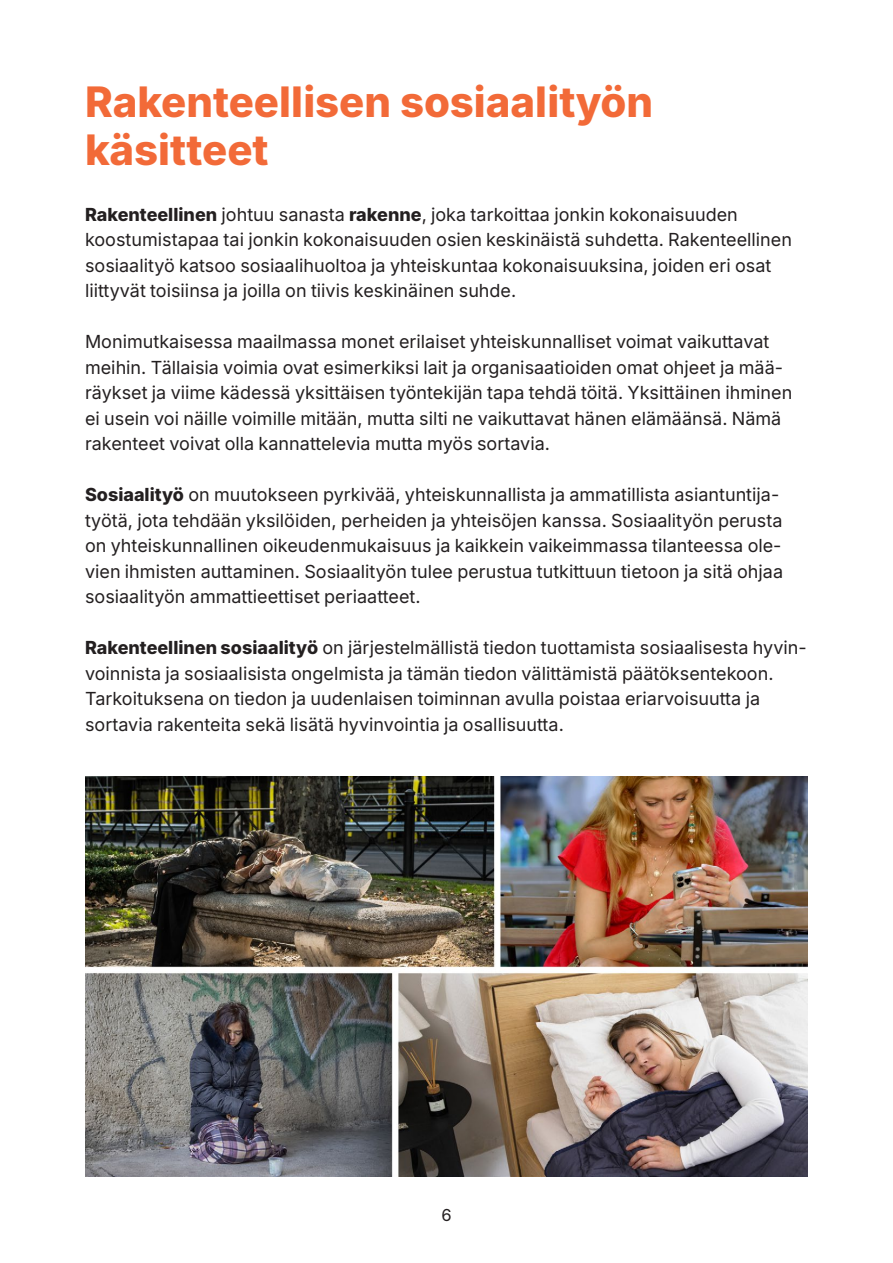
<style>
.page{position:relative;width:893px;height:1263px;background:#fff}
.page>*{position:absolute;margin:0;border:0;box-sizing:border-box;transform-origin:0 0}
.t1{font:800 42px/48px "Inter";color:#f26a38}
.p1{font:18px/25.5px "Inter";color:#231f20}
.t2{font:16.5px "Inter";color:#231f20}
.s1{font-weight:800}
</style>
<div class="page">
<img style="left:85px;top:777px;width:723px;height:399px">
<h1 class="t1" style="left:85px;top:77px;width:570px">Rakenteellisen sosiaalityön käsitteet</h1>
<p class="p1" style="left:85px;top:201px;width:708px"><span class="s1">Rakenteellinen</span> johtuu sanasta <span class="s1">rakenne</span>, joka tarkoittaa jonkin kokonaisuuden koostumistapaa tai jonkin kokonaisuuden osien keskinäistä suhdetta. Rakenteellinen sosiaalityö katsoo sosiaalihuoltoa ja yhteiskuntaa kokonaisuuksina, joiden eri osat liittyvät toisiinsa ja joilla on tiivis keskinäinen suhde.</p>
<p class="p1" style="left:85px;top:328px;width:709px">Monimutkaisessa maailmassa monet erilaiset yhteiskunnalliset voimat vaikuttavat meihin. Tällaisia voimia ovat esimerkiksi lait ja organisaatioiden omat ohjeet ja mää&shy;räykset ja viime kädessä yksittäisen työntekijän tapa tehdä töitä. Yksittäinen ihminen ei usein voi näille voimille mitään, mutta silti ne vaikuttavat hänen elämäänsä. Nämä rakenteet voivat olla kannattelevia mutta myös sortavia.</p>
<p class="p1" style="left:85px;top:481px;width:700px"><span class="s1">Sosiaalityö</span> on muutokseen pyrkivää, yhteiskunnallista ja ammatillista asiantuntija&shy;työtä, jota tehdään yksilöiden, perheiden ja yhteisöjen kanssa. Sosiaalityön perusta on yhteiskunnallinen oikeudenmukaisuus ja kaikkein vaikeimmassa tilanteessa ole&shy;vien ihmisten auttaminen. Sosiaalityön tulee perustua tutkittuun tietoon ja sitä ohjaa sosiaalityön ammattieettiset periaatteet.</p>
<p class="p1" style="left:85px;top:634px;width:723px"><span class="s1">Rakenteellinen sosiaalityö</span> on järjestelmällistä tiedon tuottamista sosiaalisesta hyvin&shy;voinnista ja sosiaalisista ongelmista ja tämän tiedon välittämistä päätöksentekoon.<br>Tarkoituksena on tiedon ja uudenlaisen toiminnan avulla poistaa eriarvoisuutta ja sortavia rakenteita sekä lisätä hyvinvointia ja osallisuutta.</p>
<p class="t2" style="left:441px;top:1202px;width:12px">6</p>
</div>
